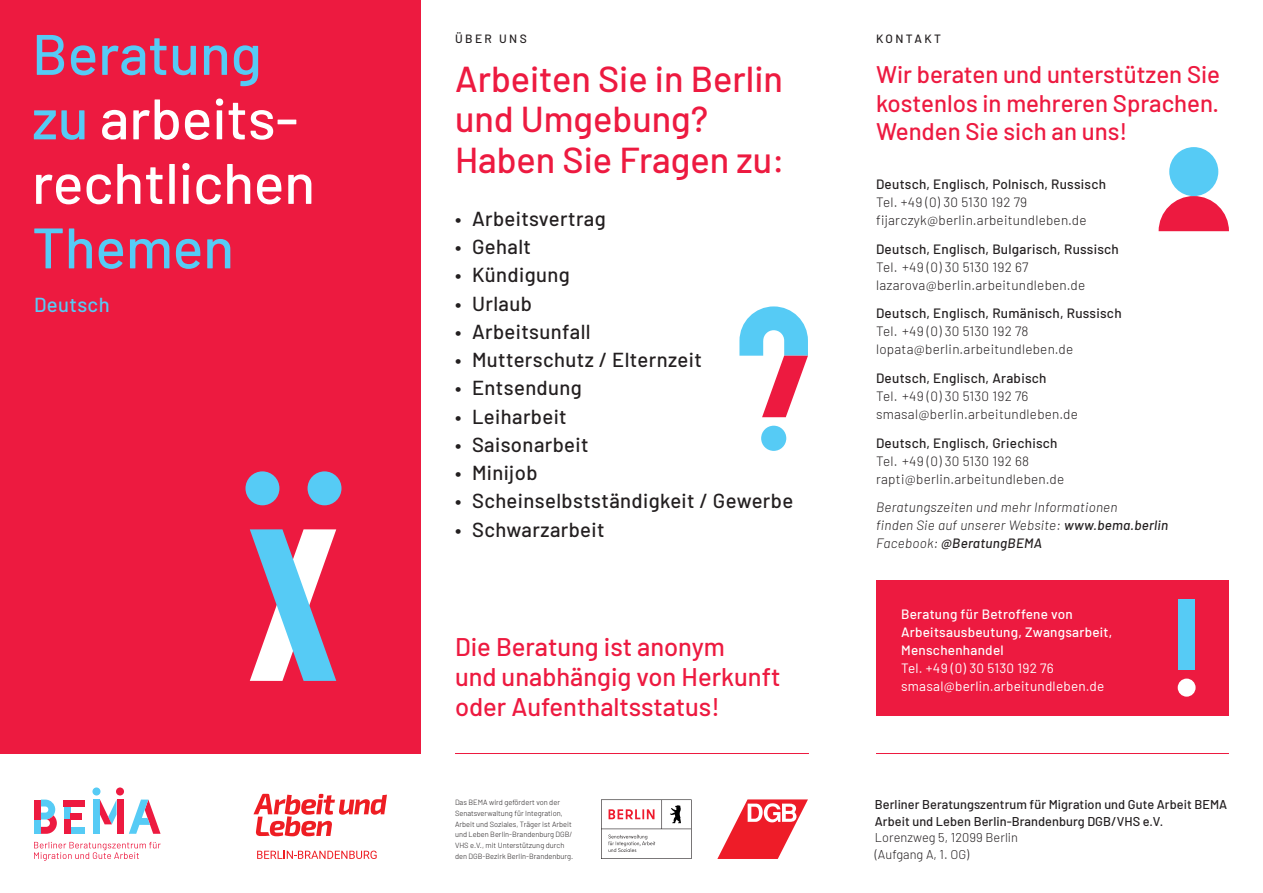
<style>
.page{position:relative;width:1263px;height:893px;background:#fff}
.page>*{position:absolute;margin:0;border:0;box-sizing:border-box;transform-origin:0 0}
.t1{font:500 57px/64.5px "Barlow";color:#fff}
.DE_Header_1{font:500 36px/40.5px "Barlow";color:#ed1a40}
.DE_Header_2{font:500 25.5px/30px "Barlow";color:#ed1a40}
.t2{font:500 24px/28.5px "Barlow";color:#ed1a40;text-align:justify}
.t3{font:500 20.25px "Barlow";letter-spacing:.02em;color:#231f20}
.t4{font:500 20.25px "Barlow";letter-spacing:.02em;color:#56cbf5}
.t5{font:300 13.5px/18px "Barlow";letter-spacing:.02em;color:#231f20}
.t6{font:500 13.5px/18px "Barlow";letter-spacing:.02em;color:#fff}
.t7{font:italic 300 13.5px/18px "Barlow";letter-spacing:.02em;color:#231f20}
.t8{font:500 12.75px "Barlow";letter-spacing:.005em;color:#231f20}
.t9{font:300 12.75px "Barlow";letter-spacing:.005em;color:#231f20}
.t10{font:500 12px "Barlow";letter-spacing:.2em;color:#231f20}
.t11{font:300 7.5px/10.8px "Barlow";color:#231f20}
.s1{color:#56cbf5}
.s2{font-weight:500}
.s3{font-weight:400}
</style>
<div class="page">
<svg style="left:1158px;top:196px;width:71px;height:35px"></svg>
<div style="left:1169px;top:147px;width:49px;height:49px;background:#56cbf5;border-radius:50%"></div>
<div style="left:876px;top:580px;width:353px;height:136px;background:#ed1a40"></div>
<div style="left:1178px;top:599px;width:17px;height:70px;background:#56cbf5"></div>
<div style="left:1178px;top:679px;width:17px;height:18px;background:#fff;border-radius:50%"></div>
<div style="left:0;top:0;width:421px;height:754px;background:#ed1a40"></div>
<svg style="left:739px;top:306px;width:69px;height:111px"></svg>
<div style="left:761px;top:426px;width:25px;height:25px;background:#56cbf5;border-radius:50%"></div>
<hr style="left:455px;top:753px;width:354px;height:1px;background:#ed1a40">
<hr style="left:876px;top:753px;width:353px;height:1px;background:#ed1a40">
<div style="left:34px;top:819px;width:7px;height:15px;background:#56cbf5"></div>
<div style="left:64px;top:806px;width:7px;height:13px;background:#56cbf5"></div>
<div style="left:71px;top:827px;width:14px;height:7px;background:#56cbf5"></div>
<div style="left:92px;top:787px;width:8px;height:8px;background:#56cbf5;border-radius:50%"></div>
<div style="left:34px;top:799px;width:7px;height:20px;background:#ed1a40"></div>
<div style="left:64px;top:819px;width:7px;height:15px;background:#ed1a40"></div>
<div style="left:64px;top:800px;width:21px;height:6px;background:#ed1a40"></div>
<div style="left:71px;top:813px;width:11px;height:6px;background:#ed1a40"></div>
<div style="left:93px;top:799px;width:7px;height:35px;background:#56cbf5"></div>
<div style="left:117px;top:799px;width:6px;height:35px;background:#ed1a40"></div>
<svg style="left:100px;top:800px;width:17px;height:24px"></svg>
<div style="left:116px;top:787px;width:8px;height:8px;background:#ed1a40;border-radius:50%"></div>
<svg style="left:34px;top:842px;width:127px;height:19px"></svg>
<svg style="left:129px;top:799px;width:32px;height:35px"></svg>
<svg style="left:41px;top:799px;width:16px;height:35px"></svg>
<svg style="left:250px;top:529px;width:86px;height:152px"></svg>
<div style="left:245px;top:471px;width:34px;height:34px;background:#56cbf5;border-radius:50%"></div>
<div style="left:308px;top:471px;width:33px;height:34px;background:#56cbf5;border-radius:50%"></div>
<svg style="left:717px;top:799px;width:91px;height:60px"></svg>
<svg style="left:601px;top:799px;width:91px;height:60px"></svg>
<svg style="left:253px;top:794px;width:134px;height:42px"></svg>
<svg style="left:257px;top:851px;width:120px;height:8px"></svg>
<p class="t1" style="left:32px;top:18px;width:285px"><span class="s1">Beratung zu</span> arbeits&shy;rechtlichen<br><span class="s1">Themen</span></p>
<p class="t4" style="left:34px;top:290px;width:77px">Deutsch</p>
<p class="t10" style="left:455px;top:30px;width:73px">ÜBER UNS</p>
<p class="t10" style="left:876px;top:30px;width:67px">KONTAKT</p>
<p class="DE_Header_1" style="left:455px;top:56px;width:330px">Arbeiten Sie in Berlin und Umgebung?</p>
<p class="DE_Header_1" style="left:455px;top:137px;width:331px">Haben Sie Fragen zu:</p>
<p class="t3" style="left:455px;top:204px;width:152px">• Arbeitsvertrag</p>
<p class="t3" style="left:455px;top:232px;width:77px">• Gehalt</p>
<p class="t3" style="left:455px;top:260px;width:116px">• Kündigung</p>
<p class="t3" style="left:455px;top:289px;width:78px">• Urlaub</p>
<p class="t3" style="left:455px;top:317px;width:137px">• Arbeitsunfall</p>
<p class="t3" style="left:455px;top:345px;width:248px">• Mutterschutz / Elternzeit</p>
<p class="t3" style="left:455px;top:373px;width:128px">• Entsendung</p>
<p class="t3" style="left:455px;top:402px;width:113px">• Leiharbeit</p>
<p class="t3" style="left:455px;top:430px;width:135px">• Saisonarbeit</p>
<p class="t3" style="left:455px;top:458px;width:84px">• Minijob</p>
<p class="t3" style="left:455px;top:486px;width:340px">• Scheinselbstständigkeit / Gewerbe</p>
<p class="t3" style="left:455px;top:515px;width:151px">• Schwarzarbeit</p>
<p class="DE_Header_2" style="left:455px;top:629px;width:327px">Die Beratung ist anonym<br>und unabhängig von Herkunft oder Aufenthaltsstatus!</p>
<p class="t2" style="left:876px;top:58px;width:346px">Wir beraten und unterstützen Sie kostenlos in mehreren Sprachen.<br>Wenden Sie sich an uns!</p>
<p class="t5" style="left:876px;top:174px;width:232px"><span class="s2">Deutsch, Englisch, Polnisch, Russisch<br></span>Tel. +49 (0) 30 5130 192 79 fijarczyk@berlin.arbeitundleben.de</p>
<p class="t5" style="left:876px;top:239px;width:244px"><span class="s2">Deutsch, Englisch, Bulgarisch, Russisch<br></span>Tel. +49 (0) 30 5130 192 67 lazarova@berlin.arbeitundleben.de</p>
<p class="t5" style="left:876px;top:303px;width:247px"><span class="s2">Deutsch, Englisch, Rumänisch, Russisch<br></span>Tel. +49 (0) 30 5130 192 78 lopata@berlin.arbeitundleben.de</p>
<p class="t5" style="left:876px;top:368px;width:203px"><span class="s2">Deutsch, Englisch, Arabisch<br></span>Tel. +49 (0) 30 5130 192 76 smasal@berlin.arbeitundleben.de</p>
<p class="t5" style="left:876px;top:433px;width:190px"><span class="s2">Deutsch, Englisch, Griechisch<br></span>Tel. +49 (0) 30 5130 192 68 rapti@berlin.arbeitundleben.de</p>
<p class="t7" style="left:876px;top:497px;width:294px">Beratungszeiten und mehr Informationen<br>finden Sie auf unserer Website: <span class="s2">www.bema.berlin<br></span>Facebook: <span class="s2">@BeratungBEMA</span></p>
<p class="t6" style="left:901px;top:604px;width:213px">Beratung für Betroffene von<br>Arbeitsausbeutung, Zwangsarbeit,<br>Menschenhandel<br><span class="s3">Tel. +49 (0) 30 5130 192 76 smasal@berlin.arbeitundleben.de</span></p>
<p class="t11" style="left:455px;top:796px;width:120px">Das BEMA wird gefördert von der Senatsverwaltung für Integration, Arbeit und Soziales, Träger ist Arbeit und Leben Berlin-Brandenburg DGB/ VHS e.V., mit Unterstützung durch den DGB-Bezirk Berlin-Brandenburg.</p>
<p class="t8" style="left:875px;top:795px;width:354px">Berliner Beratungszentrum für Migration und Gute Arbeit BEMA</p>
<p class="t8" style="left:875px;top:812px;width:290px">Arbeit und Leben Berlin-Brandenburg DGB/VHS e.V.</p>
<p class="t9" style="left:875px;top:828px;width:145px">Lorenzweg 5, 12099 Berlin</p>
<p class="t9" style="left:875px;top:845px;width:96px">(Aufgang A, 1. OG)</p>
</div>
